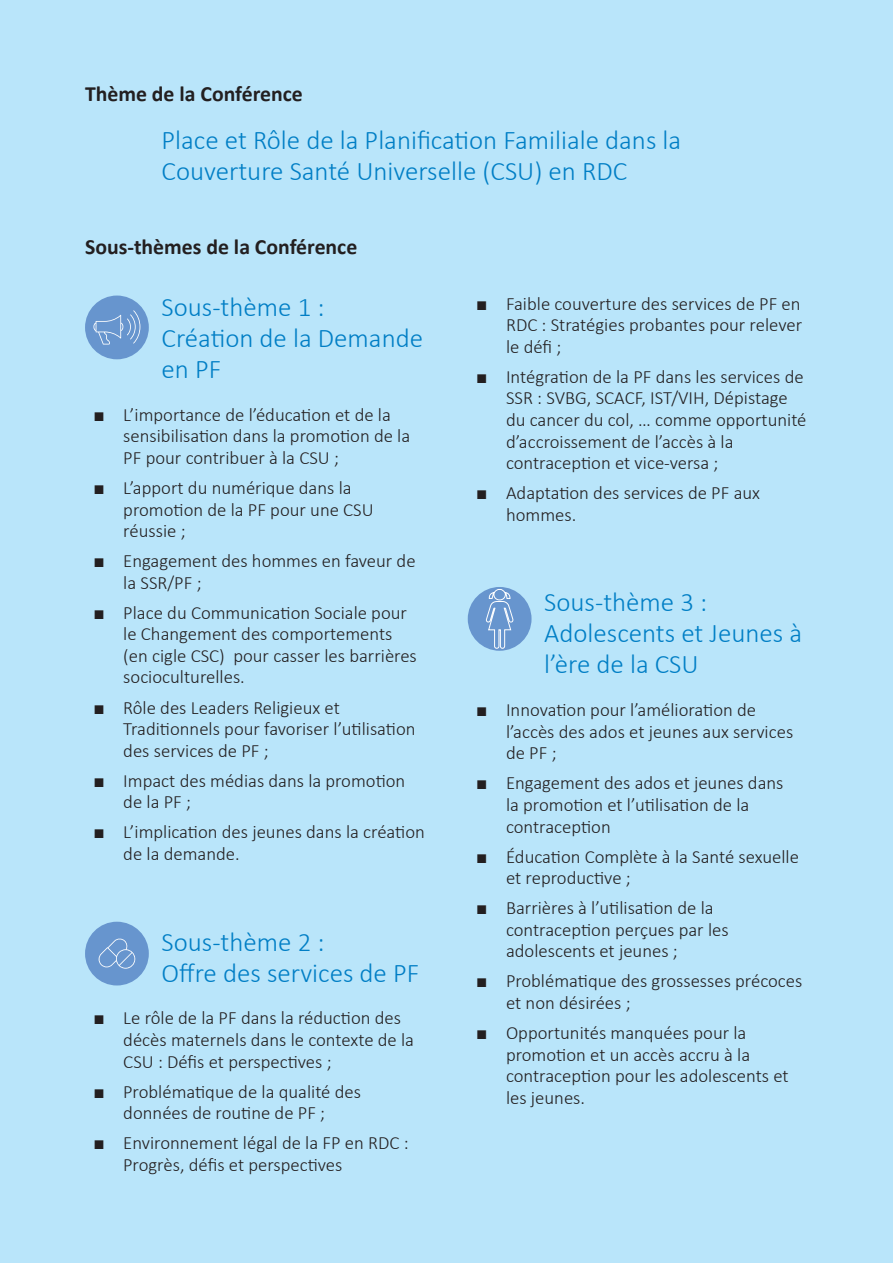
<style>
.page{position:relative;width:893px;height:1263px;background:#b9e5fa}
.page>*{position:absolute;margin:0;border:0;box-sizing:border-box;transform-origin:0 0}
.titre1{font:300 27px/31px "Calibri";color:#007ec5}
.gras{font:700 21.75px "Calibri";color:#231f20}
.t1{font:300 18.75px/21.6px "Calibri";color:#231f20}
.s1{font-family:"Arial";font-weight:400}
</style>
<div class="page">
<div style="left:85px;top:296px;width:64px;height:63px;background:#6795ce;border-radius:50%"></div>
<svg style="left:93px;top:310px;width:47px;height:34px"></svg>
<div style="left:85px;top:922px;width:64px;height:63px;background:#6795ce;border-radius:50%"></div>
<svg style="left:99px;top:938px;width:36px;height:31px"></svg>
<div style="left:468px;top:587px;width:63px;height:64px;background:#6795ce;border-radius:50%"></div>
<svg style="left:486px;top:589px;width:28px;height:60px"></svg>
<p class="gras" style="left:85px;top:79px;width:219px">Thème de la Conférence</p>
<p class="titre1" style="left:162px;top:124px;width:521px">Place et Rôle de la Planification Familiale dans la<br>Couverture Santé Universelle (CSU) en RDC</p>
<p class="gras" style="left:85px;top:232px;width:274px">Sous-thèmes de la Conférence</p>
<p class="titre1" style="left:162px;top:291px;width:263px">Sous-thème 1 :<br>Création de la Demande en PF</p>
<p class="t1" style="left:123px;top:403px;width:288px;text-indent:-30px"><span class="s1">■</span> L’importance de l’éducation et de la sensibilisation dans la promotion de la<br>PF pour contribuer à la CSU ;</p>
<p class="t1" style="left:123px;top:477px;width:252px;text-indent:-30px"><span class="s1">■</span> L’apport du numérique dans la promotion de la PF pour une CSU réussie ;</p>
<p class="t1" style="left:123px;top:550px;width:294px;text-indent:-30px"><span class="s1">■</span> Engagement des hommes en faveur de la SSR/PF ;</p>
<p class="t1" style="left:123px;top:601px;width:295px;text-indent:-30px"><span class="s1">■</span> Place du Communication Sociale pour le Changement des comportements (en cigle CSC) pour casser les barrières socioculturelles.</p>
<p class="t1" style="left:123px;top:696px;width:294px;text-indent:-30px"><span class="s1">■</span> Rôle des Leaders Religieux et<br>Traditionnels pour favoriser l’utilisation des services de PF ;</p>
<p class="t1" style="left:123px;top:769px;width:284px;text-indent:-30px"><span class="s1">■</span> Impact des médias dans la promotion de la PF ;</p>
<p class="t1" style="left:123px;top:821px;width:303px;text-indent:-30px"><span class="s1">■</span> L’implication des jeunes dans la création de la demande.</p>
<p class="titre1" style="left:162px;top:926px;width:259px">Sous-thème 2 :<br>Offre des services de PF</p>
<p class="t1" style="left:123px;top:1007px;width:292px;text-indent:-30px"><span class="s1">■</span> Le rôle de la PF dans la réduction des décès maternels dans le contexte de la<br>CSU : Défis et perspectives ;</p>
<p class="t1" style="left:94px;top:1080px;width:269px;text-align:center"><span class="s1">■</span> Problématique de la qualité des données de routine de PF ;</p>
<p class="t1" style="left:123px;top:1132px;width:287px;text-indent:-30px"><span class="s1">■</span> Environnement légal de la FP en RDC :<br>Progrès, défis et perspectives</p>
<p class="t1" style="left:506px;top:292px;width:298px;text-align:justify;text-indent:-30px"><span class="s1">■</span> Faible couverture des services de PF en RDC : Stratégies probantes pour relever le défi ;</p>
<p class="t1" style="left:506px;top:366px;width:302px;text-indent:-30px"><span class="s1">■</span> Intégration de la PF dans les services de SSR : SVBG, SCACF, IST/VIH, Dépistage du cancer du col, … comme opportunité d’accroissement de l’accès à la contraception et vice-versa ;</p>
<p class="t1" style="left:506px;top:482px;width:256px;text-indent:-30px"><span class="s1">■</span> Adaptation des services de PF aux hommes.</p>
<p class="titre1" style="left:544px;top:586px;width:259px">Sous-thème 3 :<br>Adolescents et Jeunes à l’ère de la CSU</p>
<p class="t1" style="left:506px;top:699px;width:289px;text-indent:-30px"><span class="s1">■</span> Innovation pour l’amélioration de l’accès des ados et jeunes aux services de PF ;</p>
<p class="t1" style="left:506px;top:772px;width:279px;text-indent:-30px"><span class="s1">■</span> Engagement des ados et jeunes dans la promotion et l’utilisation de la contraception</p>
<p class="t1" style="left:506px;top:845px;width:294px;text-indent:-30px"><span class="s1">■</span> Éducation Complète à la Santé sexuelle et reproductive ;</p>
<p class="t1" style="left:506px;top:897px;width:224px;text-indent:-30px"><span class="s1">■</span> Barrières à l’utilisation de la contraception perçues par les adolescents et jeunes ;</p>
<p class="t1" style="left:506px;top:970px;width:298px;text-indent:-30px"><span class="s1">■</span> Problématique des grossesses précoces et non désirées ;</p>
<p class="t1" style="left:506px;top:1022px;width:284px;text-indent:-30px"><span class="s1">■</span> Opportunités manquées pour la promotion et un accès accru à la contraception pour les adolescents et les jeunes.</p>
</div>
